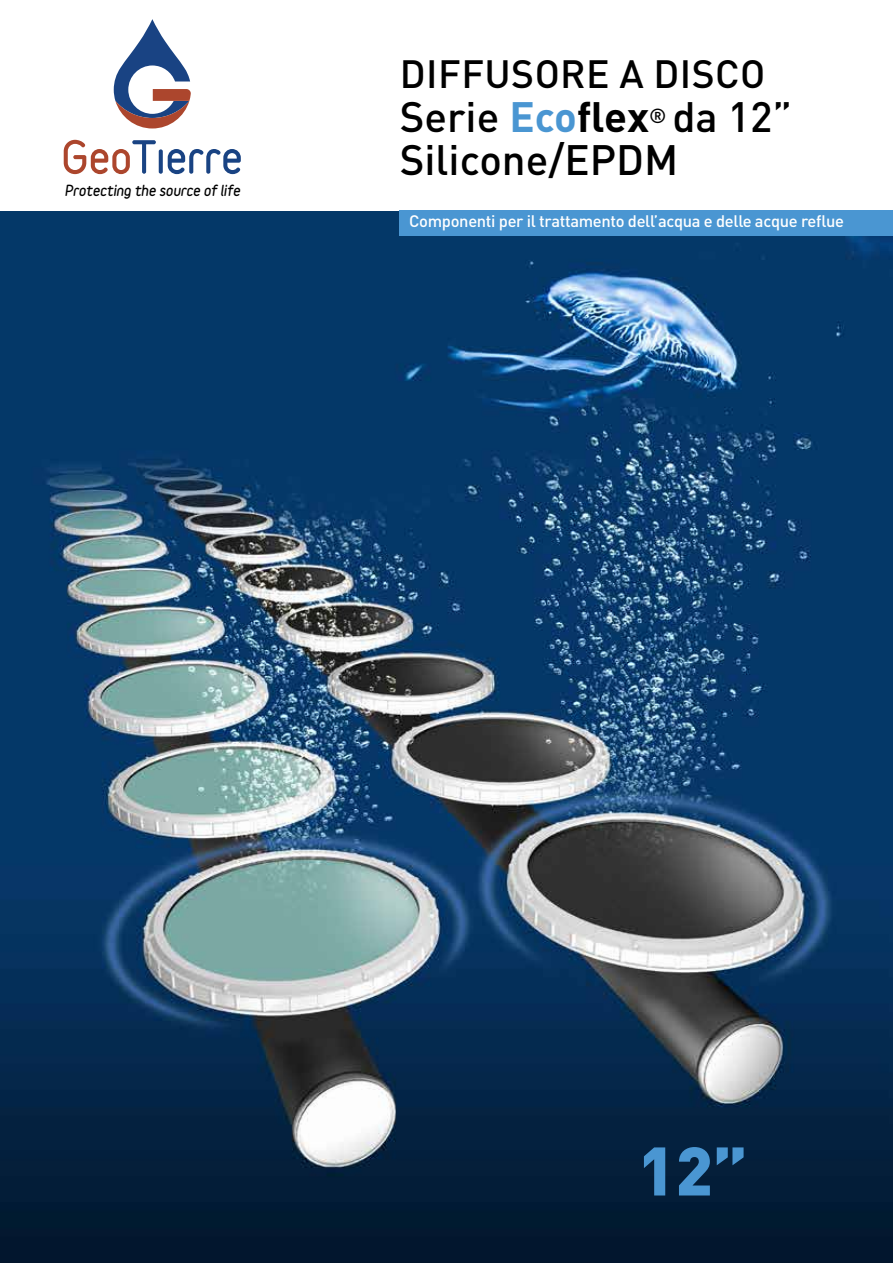
<style>
.page{position:relative;width:893px;height:1263px;background:#fff}
.page>*{position:absolute;margin:0;border:0;box-sizing:border-box;transform-origin:0 0}
.t1{font:900 67.5px "DIN Pro";color:#4a96d2}
.t2{font:500 42px/43.5px "DIN Pro";color:#000}
.t3{font:500 39px "DIN Pro";letter-spacing:.01em;color:#000}
.t4{font:500 16.5px "DIN Pro";letter-spacing:-.02em;color:#fff}
.t5{font:italic 900 13.8px "Variable";color:#000}
.s1{font-weight:700;color:#4a96d2}
.s2{font-weight:700}
</style>
<div class="page">
<img style="left:0;top:210px;width:893px;height:1053px">
<div style="left:400px;top:210px;width:493px;height:26px;background:#4a96d2"></div>
<svg style="left:114px;top:19px;width:77px;height:109px"></svg>
<svg style="left:64px;top:140px;width:92px;height:34px"></svg>
<svg style="left:159px;top:149px;width:4px;height:25px"></svg>
<svg style="left:168px;top:149px;width:73px;height:25px"></svg>
<p class="t5" style="left:64px;top:182px;width:177px">Protecting the source of life</p>
<h3 class="t3" style="left:400px;top:48px;width:367px">DIFFUSORE A DISCO</h3>
<h2 class="t2" style="left:400px;top:93px;width:394px">Serie <span class="s1">Eco</span><span class="s2">flex</span><sup>®</sup> da 12”<br>Silicone/EPDM</h2>
<p class="t4" style="left:409px;top:210px;width:436px">Componenti per il trattamento dell’acqua e delle acque reflue</p>
<h1 class="t1" style="left:638px;top:1125px;width:111px">12”</h1>
</div>
